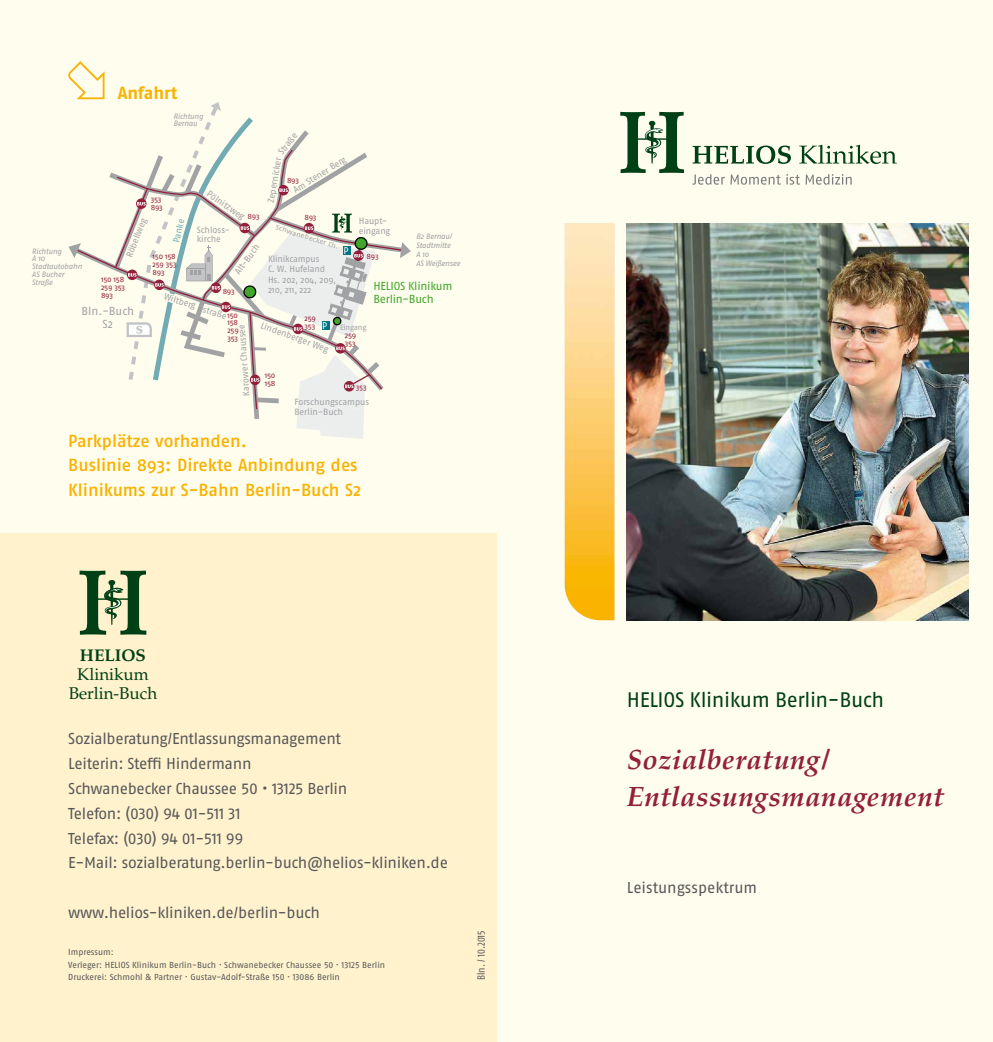
<style>
.page{position:relative;width:993px;height:1042px;background:#fff}
.page>*{position:absolute;margin:0;border:0;box-sizing:border-box;transform-origin:0 0}
.t1{font:italic 700 28px/37.3px "Palatino";letter-spacing:.01em;color:#93203b}
.t2{font:21px "Fago Pro";letter-spacing:-.02em;color:#004015}
.t3{font:500 17.5px/24.8px "Fago Pro";letter-spacing:-.005em;color:#f9b200}
.t4{font:700 17.5px "Fago Pro";color:#f9b200}
.t5{font:16.97px/18.9px "Palatino";color:#004015;text-align:center}
.t6{font:700 16.97px "Palatino";color:#004015}
.t7{font:15.75px/24.8px "Fago Pro";letter-spacing:-.02em;color:#58585a}
.t8{font:15.75px "Fago Pro";color:#58585a}
.t9{font:11.55px/13px "Fago Pro";letter-spacing:-.025em;color:#41a62b}
.t10{font:11.55px/13px "Fago Pro";color:#a1a2a4;text-align:center}
.t11{font:condensed 10.5px "Fago Pro";color:#58585a}
.t12{font:9.8px "Fago Pro";color:#fff}
.t13{font:9.1px/10.3px "Fago Pro";letter-spacing:-.01em;color:#a1a2a4}
.t14{font:9.1px "Fago Pro";color:#72abb3}
.t15{font:8.75px/12.4px "Fago Pro";letter-spacing:-.005em;color:#58585a}
.t16{font:italic 7.7px/7.7px "Fago Pro";letter-spacing:-.025em;color:#a1a2a4}
.t17{font:7.7px/7.7px "Fago Pro";color:#93203b}
.t18{font:7.7px "Fago Pro";letter-spacing:-.03em;color:#a1a2a4}
.t19{font:6.83px "Fago Pro";color:#a1a2a4;scale:1.12 1}
</style>
<div class="page">
<div style="left:0;top:0;width:992px;height:1042px;background:#fffdee"></div>
<div style="left:0;top:533px;width:496px;height:509px;background:#fff2cd"></div>
<svg style="left:68px;top:61px;width:343px;height:378px"></svg>
<svg style="left:692px;top:146px;width:98px;height:18px"></svg>
<svg style="left:799px;top:145px;width:97px;height:19px"></svg>
<svg style="left:620px;top:112px;width:63px;height:61px"></svg>
<svg style="left:692px;top:174px;width:32px;height:11px"></svg>
<svg style="left:730px;top:174px;width:50px;height:11px"></svg>
<svg style="left:786px;top:174px;width:13px;height:11px"></svg>
<svg style="left:805px;top:174px;width:46px;height:11px"></svg>
<svg style="left:79px;top:570px;width:67px;height:65px"></svg>
<img style="left:626px;top:223px;width:341px;height:397px">
<img style="left:564px;top:223px;width:50px;height:397px">
<p class="t4" style="left:118px;top:83px;width:61px">Anfahrt</p>
<p class="t16" style="left:173px;top:112px;width:31px">Richtung<br>Bernau</p>
<p class="t13" style="left:276px;top:150px;width:26px;rotate:-51deg">Straße</p>
<p class="t13" style="left:266px;top:202px;width:47px;rotate:-81deg">Zepernicker</p>
<p class="t13" style="left:291px;top:186px;width:62px;rotate:-32deg">Am Stener Berg</p>
<p class="t19" style="left:277px;top:223px;width:60px;rotate:17deg">Schwanebecker Ch.</p>
<p class="t17" style="left:287px;top:176px;width:14px">893</p>
<p class="t13" style="left:211px;top:188px;width:45px;rotate:35deg">Pölnitzweg</p>
<p class="t17" style="left:151px;top:195px;width:14px">353<br>893</p>
<p class="t17" style="left:247px;top:213px;width:14px">893</p>
<p class="t17" style="left:304px;top:213px;width:14px">893</p>
<p class="t13" style="left:359px;top:216px;width:33px">Haupt&shy;eingang</p>
<p class="t13" style="left:124px;top:255px;width:43px;rotate:-69deg">Röbellweg</p>
<p class="t14" style="left:171px;top:241px;width:25px;rotate:-78deg">Panke</p>
<p class="t13" style="left:197px;top:225px;width:35px;line-height:9.1px">Schloss&shy;kirche</p>
<p class="t16" style="left:416px;top:232px;width:46px;line-height:9.1px">B2 Bernau/<br>Stadtmitte<br>A 10<br>AS Weißensee</p>
<p class="t13" style="left:232px;top:270px;width:37px;rotate:-54deg">Alt-Buch</p>
<p class="t12" style="left:343px;top:245px;width:7px">P</p>
<p class="t16" style="left:32px;top:247px;width:52px">Richtung<br>A 10<br>Stadtautobahn<br>AS Bucher<br>Straße</p>
<p class="t17" style="left:366px;top:253px;width:14px">893</p>
<p class="t17" style="left:152px;top:253px;width:26px">150 158<br>259 353<br>893</p>
<p class="t13" style="left:268px;top:254px;width:69px">Klinikcampus<br>C. W. Hufeland<br>Hs. 202, 204, 209,<br>210, 211, 222</p>
<p class="t17" style="left:101px;top:275px;width:26px">150 158<br>259 353<br>893</p>
<p class="t9" style="left:373px;top:279px;width:81px">HELIOS Klinikum<br>Berlin-Buch</p>
<p class="t17" style="left:223px;top:287px;width:14px">893</p>
<p class="t13" style="left:166px;top:291px;width:34px;rotate:18deg">Wiltberg</p>
<p class="t10" style="left:81px;top:304px;width:54px">Bln.-Buch<br>S2</p>
<p class="t13" style="left:205px;top:304px;width:26px;rotate:18deg">straße</p>
<p class="t17" style="left:227px;top:311px;width:13px;text-align:justify">150<br>158<br>259<br>353</p>
<p class="t17" style="left:304px;top:315px;width:13px">259<br>353</p>
<p class="t12" style="left:322px;top:319px;width:7px">P</p>
<p class="t13" style="left:263px;top:320px;width:73px;rotate:20deg">Lindenberger Weg</p>
<p class="t18" style="left:340px;top:323px;width:28px">Eingang</p>
<p class="t13" style="left:241px;top:396px;width:73px;rotate:-94deg">Karower Chaussee</p>
<p class="t17" style="left:345px;top:331px;width:13px">259<br>353</p>
<p class="t17" style="left:264px;top:372px;width:12px">150<br>158</p>
<p class="t17" style="left:356px;top:383px;width:12px">353</p>
<p class="t13" style="left:294px;top:396px;width:76px">Forschungscampus<br>Berlin-Buch</p>
<p class="t3" style="left:68px;top:428px;width:294px">Parkplätze vorhanden.<br>Buslinie 893: Direkte Anbindung des<br>Klinikums zur S-Bahn Berlin-Buch S2</p>
<p class="t6" style="left:80px;top:645px;width:67px">HELIOS</p>
<p class="t5" style="left:69px;top:665px;width:90px">Klinikum<br>Berlin-Buch</p>
<p class="t7" style="left:68px;top:726px;width:381px">Sozialberatung/Entlassungsmanagement<br>Leiterin: Steffi Hindermann<br>Schwanebecker Chaussee 50 • 13125 Berlin<br>Telefon: (030) 94 01-511 31<br>Telefax: (030) 94 01-511 99<br>E-Mail: sozialberatung.berlin-buch@helios-kliniken.de</p>
<p class="t7" style="left:68px;top:900px;width:253px">www.helios-kliniken.de/berlin-buch</p>
<p class="t15" style="left:68px;top:946px;width:318px">Impressum:<br>Verleger: HELIOS Klinikum Berlin-Buch · Schwanebecker Chaussee 50 · 13125 Berlin<br>Druckerei: Schmohl &amp; Partner · Gustav-Adolf-Straße 150 · 13086 Berlin</p>
<p class="t11" style="left:475px;top:980px;width:51px;rotate:-90deg">Bln. / 10.2015</p>
<h2 class="t2" style="left:626px;top:687px;width:259px">HELIOS Klinikum Berlin-Buch</h2>
<h1 class="t1" style="left:626px;top:741px;width:318px">Sozialberatung/<br>Entlassungsmanagement</h1>
<p class="t8" style="left:626px;top:878px;width:132px">Leistungsspektrum</p>
</div>
